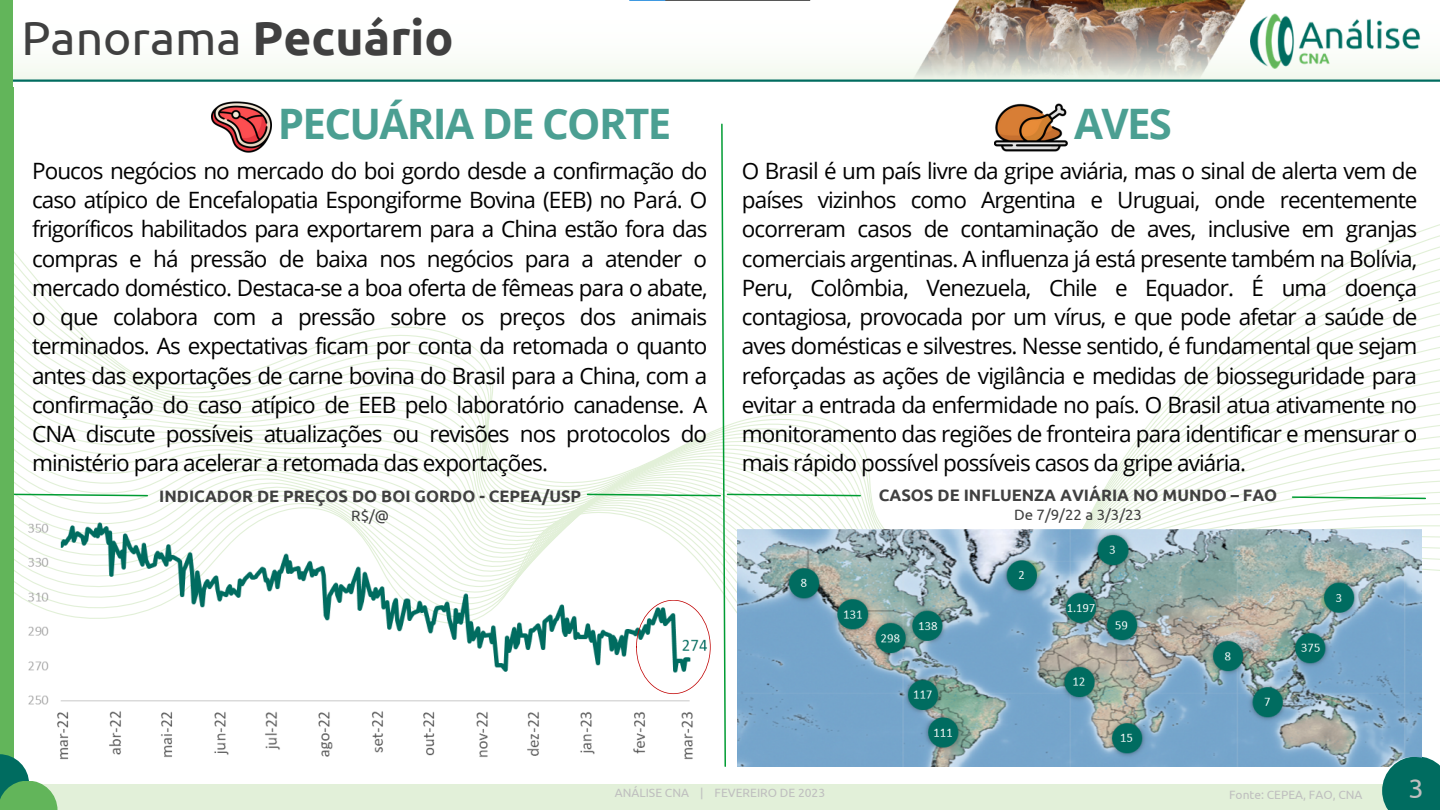
<style>
.page{position:relative;width:1440px;height:810px;background:#fff}
.page>*{position:absolute;margin:0;border:0;box-sizing:border-box;transform-origin:0 0}
.t1{font:48px "Ubuntu";color:#404040}
.t2{font:700 42px "Open Sans";letter-spacing:-.04em;color:#4b9f92}
.t3{font:27px "Ubuntu";color:#bfbfbf}
.t4{font:22.5px/29.2px "Open Sans";letter-spacing:-.04em;color:#000;text-align:justify}
.t5{font:700 16.5px "Ubuntu";color:#404040}
.t6{font:15px "Ubuntu";color:#404040}
.t7{font:12px "Ubuntu";color:#bfbfbf}
.s1{font-weight:700}
</style>
<div class="page">
<svg style="left:14px;top:229px;width:1426px;height:346px"></svg>
<div style="left:0;top:784px;width:1440px;height:26px;background:#e2f0d9"></div>
<div style="left:1382px;top:756px;width:58px;height:54px;background:#006c60"></div>
<div style="left:0;top:0;width:14px;height:810px;background:#62b55a"></div>
<svg style="left:0;top:754px;width:29px;height:27px"></svg>
<svg style="left:0;top:781px;width:58px;height:29px;fill:#62b55a"></svg>
<img style="left:211px;top:101px;width:60px;height:52px">
<img style="left:994px;top:103px;width:73px;height:49px">
<img style="left:24px;top:506px;width:562px;height:268px">
<img style="left:862px;top:527px;width:559px;height:239px">
<img style="left:14px;top:0;width:1426px;height:82px">
<svg style="left:14px;top:493px;width:135px;height:4px"></svg>
<svg style="left:1291px;top:496px;width:136px;height:4px"></svg>
<svg style="left:586px;top:123px;width:276px;height:644px"></svg>
<h1 class="t1" style="left:21px;top:10px;width:434px">Panorama <span class="s1">Pecuário</span></h1>
<h2 class="t2" style="left:278px;top:94px;width:395px">PECUÁRIA DE CORTE</h2>
<p class="t4" style="left:32px;top:155px;width:677px">Poucos negócios no mercado do boi gordo desde a confirmação do caso atípico de Encefalopatia Espongiforme Bovina (EEB) no Pará. O frigoríficos habilitados para exportarem para a China estão fora das compras e há pressão de baixa nos negócios para a atender o mercado doméstico. Destaca-se a boa oferta de fêmeas para o abate, o que colabora com a pressão sobre os preços dos animais terminados. As expectativas ficam por conta da retomada o quanto antes das exportações de carne bovina do Brasil para a China, com a confirmação do caso atípico de EEB pelo laboratório canadense. A CNA discute possíveis atualizações ou revisões nos protocolos do ministério para acelerar a retomada das exportações.</p>
<p class="t5" style="left:159px;top:487px;width:423px">INDICADOR DE PREÇOS DO BOI GORDO - CEPEA/USP</p>
<p class="t6" style="left:351px;top:507px;width:39px">R$/@</p>
<h2 class="t2" style="left:1074px;top:94px;width:99px">AVES</h2>
<p class="t4" style="left:742px;top:155px;width:677px">O Brasil é um país livre da gripe aviária, mas o sinal de alerta vem de países vizinhos como Argentina e Uruguai, onde recentemente ocorreram casos de contaminação de aves, inclusive em granjas comerciais argentinas. A influenza já está presente também na Bolívia, Peru, Colômbia, Venezuela, Chile e Equador. É uma doença contagiosa, provocada por um vírus, e que pode afetar a saúde de aves domésticas e silvestres. Nesse sentido, é fundamental que sejam reforçadas as ações de vigilância e medidas de biosseguridade para evitar a entrada da enfermidade no país. O Brasil atua ativamente no monitoramento das regiões de fronteira para identificar e mensurar o mais rápido possível possíveis casos da gripe aviária.</p>
<p class="t5" style="left:879px;top:486px;width:400px">CASOS DE INFLUENZA AVIÁRIA NO MUNDO – FAO</p>
<p class="t6" style="left:1014px;top:506px;width:130px">De 7/9/22 a 3/3/23</p>
<p class="t7" style="left:615px;top:786px;width:212px">ANÁLISE CNA | FEVEREIRO DE 2023</p>
<p class="t3" style="left:1408px;top:773px;width:17px">3</p>
<p class="t7" style="left:1229px;top:787px;width:135px">Fonte: CEPEA, FAO, CNA</p>
</div>
